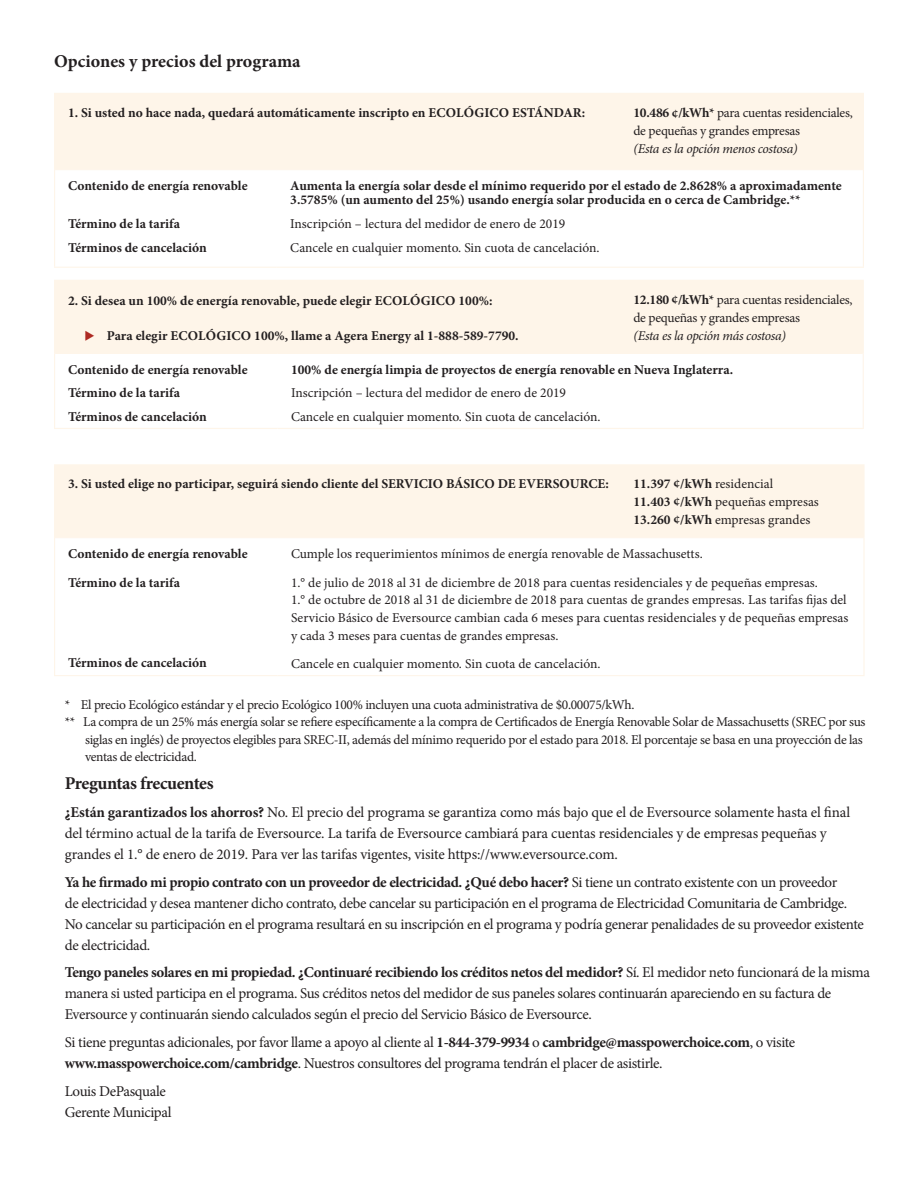
<style>
.page{position:relative;width:918px;height:1188px;background:#fff}
.page>*{position:absolute;margin:0;border:0;box-sizing:border-box;transform-origin:0 0}
.t1{font:700 18px "Minion Pro";letter-spacing:-.01em;color:#231f20}
.t2{font:15px/21px "Minion Pro";letter-spacing:-.025em;color:#231f20}
.t3{font:13.5px/18px "Minion Pro";letter-spacing:-.01em;color:#231f20}
.t4{font:700 13.5px/23.2px "Minion Pro";color:#231f20}
.t5{font:italic 13.5px "Minion Pro";letter-spacing:-.025em;color:#231f20}
.s1{font-weight:700}
.s2{color:#ae2a23}
</style>
<div class="page">
<div style="left:55px;top:94px;width:808px;height:75px;background:#fef5e9"></div>
<hr style="left:54px;top:93px;width:223px;height:1px;background:#fef5e9">
<hr style="left:54px;top:94px;width:1px;height:76px;background:#fef5e9">
<hr style="left:277px;top:93px;width:343px;height:1px;background:#fef5e9">
<hr style="left:620px;top:93px;width:244px;height:1px;background:#fef5e9">
<hr style="left:863px;top:94px;width:1px;height:76px;background:#fef5e9">
<hr style="left:54px;top:170px;width:1px;height:97px;background:#fef5e9">
<hr style="left:863px;top:170px;width:1px;height:97px;background:#fef5e9">
<hr style="left:54px;top:267px;width:223px;height:1px;background:#fef5e9">
<hr style="left:277px;top:267px;width:343px;height:1px;background:#fef5e9">
<hr style="left:620px;top:267px;width:244px;height:1px;background:#fef5e9">
<hr style="left:55px;top:169px;width:222px;height:1px;background:#fef5e9">
<hr style="left:277px;top:169px;width:343px;height:1px;background:#fef5e9">
<hr style="left:620px;top:169px;width:243px;height:1px;background:#fef5e9">
<div style="left:55px;top:281px;width:808px;height:72px;background:#fef5e9"></div>
<hr style="left:54px;top:280px;width:224px;height:1px;background:#fef5e9">
<hr style="left:54px;top:281px;width:1px;height:72px;background:#fef5e9">
<hr style="left:278px;top:280px;width:342px;height:1px;background:#fef5e9">
<hr style="left:620px;top:280px;width:244px;height:1px;background:#fef5e9">
<hr style="left:863px;top:281px;width:1px;height:72px;background:#fef5e9">
<hr style="left:54px;top:353px;width:1px;height:75px;background:#fef5e9">
<hr style="left:863px;top:353px;width:1px;height:75px;background:#fef5e9">
<hr style="left:54px;top:428px;width:224px;height:1px;background:#fef5e9">
<hr style="left:278px;top:428px;width:342px;height:1px;background:#fef5e9">
<hr style="left:620px;top:428px;width:244px;height:1px;background:#fef5e9">
<hr style="left:55px;top:353px;width:223px;height:1px;background:#fef5e9">
<hr style="left:278px;top:353px;width:342px;height:1px;background:#fef5e9">
<hr style="left:620px;top:353px;width:243px;height:1px;background:#fef5e9">
<div style="left:55px;top:465px;width:808px;height:72px;background:#fef5e9"></div>
<hr style="left:54px;top:464px;width:224px;height:1px;background:#fef5e9">
<hr style="left:54px;top:465px;width:1px;height:73px;background:#fef5e9">
<hr style="left:278px;top:464px;width:342px;height:1px;background:#fef5e9">
<hr style="left:620px;top:464px;width:245px;height:1px;background:#fef5e9">
<hr style="left:863px;top:465px;width:2px;height:73px;background:#fef5e9">
<hr style="left:54px;top:538px;width:1px;height:137px;background:#fef5e9">
<hr style="left:863px;top:538px;width:2px;height:137px;background:#fef5e9">
<hr style="left:54px;top:675px;width:224px;height:1px;background:#fef5e9">
<hr style="left:278px;top:675px;width:342px;height:1px;background:#fef5e9">
<hr style="left:620px;top:675px;width:245px;height:1px;background:#fef5e9">
<hr style="left:55px;top:537px;width:223px;height:1px;background:#fef5e9">
<hr style="left:278px;top:537px;width:342px;height:1px;background:#fef5e9">
<hr style="left:620px;top:537px;width:243px;height:1px;background:#fef5e9">
<p class="t1" style="left:54px;top:49px;width:248px">Opciones y precios del programa</p>
<p class="t4" style="left:68px;top:101px;width:519px">1. Si usted no hace nada, quedará automáticamente inscripto en ECOLÓGICO ESTÁNDAR:</p>
<p class="t3" style="left:633px;top:103px;width:221px"><span class="s1">10.486 ¢/kWh*</span> para cuentas residenciales, de pequeñas y grandes empresas</p>
<p class="t5" style="left:633px;top:139px;width:166px">(Esta es la opción menos costosa)</p>
<p class="t4" style="left:68px;top:174px;width:181px">Contenido de energía renovable</p>
<p class="t4" style="left:68px;top:212px;width:140px">Término de la tarifa<br>Términos de cancelación</p>
<p class="t4" style="left:290px;top:179px;width:553px;line-height:13.5px">Aumenta la energía solar desde el mínimo requerido por el estado de 2.8628% a aproximadamente<br>3.5785% (un aumento del 25%) usando energía solar producida en o cerca de Cambridge.**</p>
<p class="t3" style="left:290px;top:212px;width:311px;line-height:24.3px">Inscripción – lectura del medidor de enero de 2019<br>Cancele en cualquier momento. Sin cuota de cancelación.</p>
<p class="t4" style="left:68px;top:289px;width:426px">2. Si desea un 100% de energía renovable, puede elegir ECOLÓGICO 100%:</p>
<p class="t4" style="left:84px;top:324px;width:436px"><span class="s2">◆</span> Para elegir ECOLÓGICO 100%, llame a Agera Energy al 1-888-589-7790.</p>
<p class="t3" style="left:633px;top:290px;width:221px"><span class="s1">12.180 ¢/kWh*</span> para cuentas residenciales, de pequeñas y grandes empresas</p>
<p class="t5" style="left:633px;top:326px;width:154px">(Esta es la opción más costosa)</p>
<p class="t4" style="left:68px;top:358px;width:181px">Contenido de energía renovable<br>Término de la tarifa<br>Términos de cancelación</p>
<p class="t4" style="left:291px;top:358px;width:444px">100% de energía limpia de proyectos de energía renovable en Nueva Inglaterra.</p>
<p class="t3" style="left:291px;top:382px;width:311px;line-height:23.4px">Inscripción – lectura del medidor de enero de 2019<br>Cancele en cualquier momento. Sin cuota de cancelación.</p>
<p class="t4" style="left:68px;top:472px;width:542px">3. Si usted elige no participar, seguirá siendo cliente del SERVICIO BÁSICO DE EVERSOURCE:</p>
<p class="t3" style="left:633px;top:475px;width:187px"><span class="s1">11.397 ¢/kWh</span> residencial<br><span class="s1">11.403 ¢/kWh</span> pequeñas empresas<br><span class="s1">13.260 ¢/kWh</span> empresas grandes</p>
<p class="t4" style="left:68px;top:540px;width:181px;line-height:28.5px">Contenido de energía renovable<br>Término de la tarifa</p>
<p class="t3" style="left:291px;top:540px;width:528px;line-height:28.5px">Cumple los requerimientos mínimos de energía renovable de Massachusetts.<br>1.° de julio de 2018 al 31 de diciembre de 2018 para cuentas residenciales y de pequeñas empresas.</p>
<p class="t3" style="left:291px;top:591px;width:559px">1.° de octubre de 2018 al 31 de diciembre de 2018 para cuentas de grandes empresas. Las tarifas fijas del<br>Servicio Básico de Eversource cambian cada 6 meses para cuentas residenciales y de pequeñas empresas y cada 3 meses para cuentas de grandes empresas.</p>
<p class="t3" style="left:291px;top:655px;width:311px">Cancele en cualquier momento. Sin cuota de cancelación.</p>
<p class="t4" style="left:68px;top:651px;width:140px">Términos de cancelación</p>
<p class="t3" style="left:65px;top:695px;width:571px">* El precio Ecológico estándar y el precio Ecológico 100% incluyen una cuota administrativa de $0.00075/kWh.</p>
<p class="t3" style="left:65px;top:713px;width:802px">** La compra de un 25% más energía solar se refiere específicamente a la compra de Certificados de Energía Renovable Solar de Massachusetts (SREC por sus</p>
<p class="t3" style="left:85px;top:731px;width:779px">siglas en inglés) de proyectos elegibles para SREC-II, además del mínimo requerido por el estado para 2018. El porcentaje se basa en una proyección de las</p>
<p class="t3" style="left:85px;top:748px;width:113px">ventas de electricidad.</p>
<p class="t1" style="left:65px;top:771px;width:150px">Preguntas frecuentes</p>
<p class="t2" style="left:65px;top:802px;width:787px"><span class="s1">¿Están garantizados los ahorros?</span> No. El precio del programa se garantiza como más bajo que el de Eversource solamente hasta el final del término actual de la tarifa de Eversource. La tarifa de Eversource cambiará para cuentas residenciales y de empresas pequeñas y grandes el 1.° de enero de 2019. Para ver las tarifas vigentes, visite https://www.eversource.com.</p>
<p class="t2" style="left:65px;top:871px;width:801px"><span class="s1">Ya he firmado mi propio contrato con un proveedor de electricidad. ¿Qué debo hacer?</span> Si tiene un contrato existente con un proveedor<br>de electricidad y desea mantener dicho contrato, debe cancelar su participación en el programa de Electricidad Comunitaria de Cambridge.<br>No cancelar su participación en el programa resultará en su inscripción en el programa y podría generar penalidades de su proveedor existente de electricidad.</p>
<p class="t2" style="left:65px;top:962px;width:807px"><span class="s1">Tengo paneles solares en mi propiedad. ¿Continuaré recibiendo los créditos netos del medidor?</span> Sí. El medidor neto funcionará de la misma manera si usted participa en el programa. Sus créditos netos del medidor de sus paneles solares continuarán apareciendo en su factura de<br>Eversource y continuarán siendo calculados según el precio del Servicio Básico de Eversource.</p>
<p class="t2" style="left:65px;top:1032px;width:732px">Si tiene preguntas adicionales, por favor llame a apoyo al cliente al <span class="s1">1-844-379-9934</span> o <span class="s1">cambridge@masspowerchoice.com</span>, o visite <span class="s1">www.masspowerchoice.com/cambridge</span>. Nuestros consultores del programa tendrán el placer de asistirle.</p>
<p class="t2" style="left:65px;top:1081px;width:108px">Louis DePasquale<br>Gerente Municipal</p>
</div>
